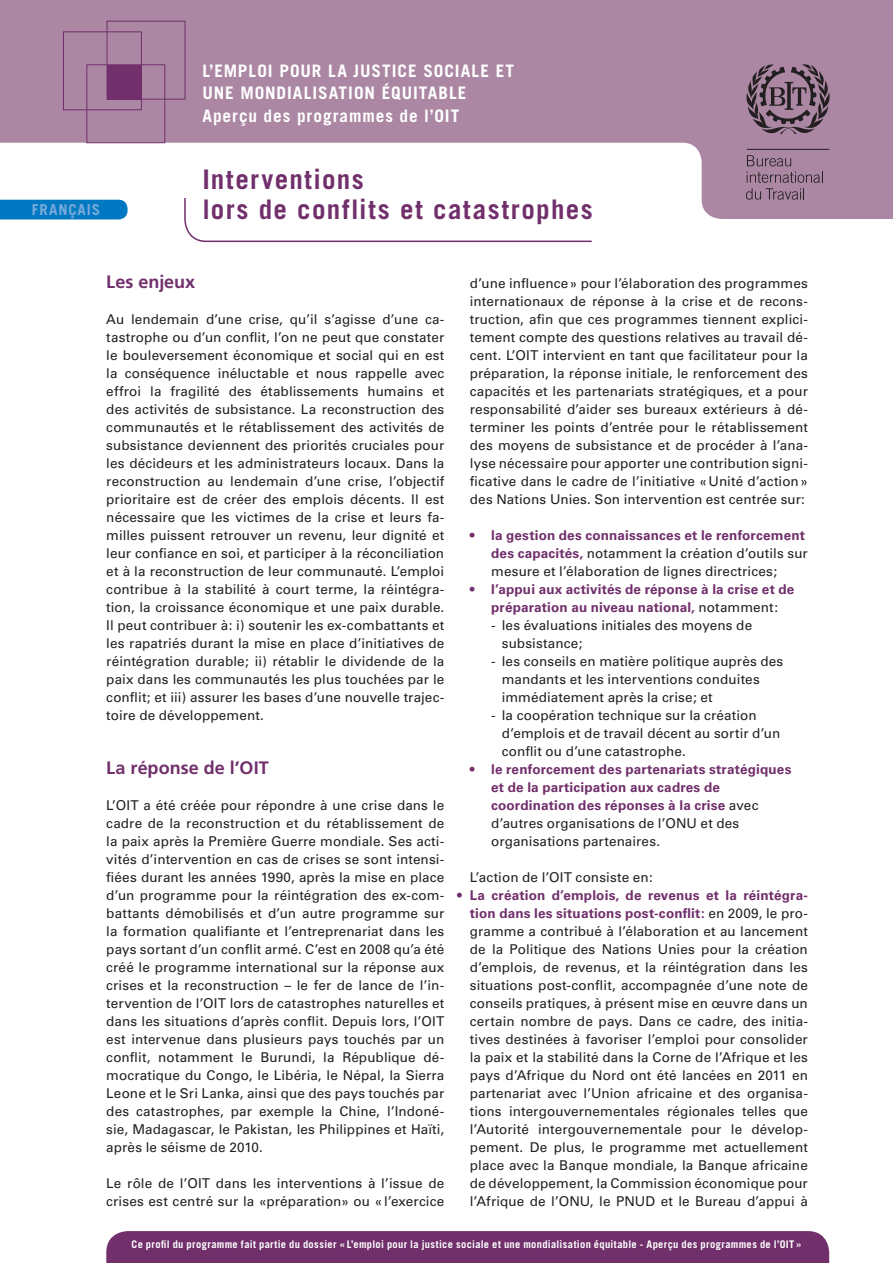
<style>
.page{position:relative;width:893px;height:1263px;background:#fff}
.page>*{position:absolute;margin:0;border:0;box-sizing:border-box;transform-origin:0 0}
.t1{font:700 27px "Trade Gothic";letter-spacing:.055em;color:#712f6b}
.body-english{font:700 18px "Frutiger";color:#712f6b}
.t2{font:700 17.25px "Trade Gothic";letter-spacing:.055em;color:#fff}
.t3{font:700 15px "Trade Gothic";letter-spacing:.065em;color:#7aabdb}
.body-english-2{font:13.5px/18px "Univers";letter-spacing:.005em;color:#231f20}
.body-english-3{font:700 13.5px/18px "Univers";letter-spacing:.015em;color:#712f6b;text-align:center}
.body-english-4{font:13.5px "Univers";color:#712f6b}
.body-english-5{font:700 10.5px "Trade Gothic";letter-spacing:.03em;color:#fff}
.s1{color:#712f6b}
.s2{font-weight:700;color:#712f6b}
.s3{font-weight:400}
.s4{font-weight:400;color:#231f20}
</style>
<div class="page">
<svg style="left:0;top:0;width:893px;height:219px;fill:#ab87a3"></svg>
<div style="left:107px;top:65px;width:34px;height:34px;background:#712f6b"></div>
<div style="left:107px;top:21px;width:78px;height:79px;border:1px solid #712f6b"></div>
<div style="left:63px;top:31px;width:79px;height:79px;border:1px solid #712f6b"></div>
<div style="left:86px;top:64px;width:79px;height:79px;border:1px solid #712f6b"></div>
<div style="left:106px;top:1231px;width:723px;height:32px;background:#712f6b"></div>
<div style="left:0;top:200px;width:128px;height:19px;background:#0079c2"></div>
<hr style="left:747px;top:149px;width:82px;height:1px;background:#231f20">
<svg style="left:746px;top:155px;width:77px;height:45px;background:#987891"></svg>
<svg style="left:746px;top:64px;width:84px;height:72px;background:#7f6579"></svg>
<svg style="left:183px;top:197px;width:410px;height:46px"></svg>
<p class="t3" style="left:32px;top:200px;width:70px">FRANÇAIS</p>
<p class="t2" style="left:202px;top:60px;width:313px">L’EMPLOI POUR LA JUSTICE SOCIALE ET</p>
<p class="t2" style="left:202px;top:83px;width:266px">UNE MONDIALISATION ÉQUITABLE</p>
<p class="t2" style="left:202px;top:105px;width:258px">Aperçu des programmes de l’OIT</p>
<p class="t1" style="left:202px;top:163px;width:163px">Interventions</p>
<p class="t1" style="left:202px;top:193px;width:392px">lors de conflits et catastrophes</p>
<p class="body-english" style="left:106px;top:271px;width:90px">Les enjeux</p>
<p class="body-english-2" style="left:106px;top:310px;width:340px;text-align:justify">Au lendemain d’une crise, qu’il s’agisse d’une ca&shy;tastrophe ou d’un conflit, l’on ne peut que constater le bouleversement économique et social qui en est la conséquence inéluctable et nous rappelle avec effroi la fragilité des établissements humains et des activités de subsistance. La reconstruction des communautés et le rétablissement des activités de subsistance deviennent des priorités cruciales pour les décideurs et les administrateurs locaux. Dans la reconstruction au lendemain d’une crise, l’objectif prioritaire est de créer des emplois décents. Il est nécessaire que les victimes de la crise et leurs fa&shy;milles puissent retrouver un revenu, leur dignité et leur confiance en soi, et participer à la réconciliation et à la reconstruction de leur communauté. L’emploi contribue à la stabilité à court terme, la réintégra&shy;tion, la croissance économique et une paix durable.<br>Il peut contribuer à: i) soutenir les ex-combattants et les rapatriés durant la mise en place d’initiatives de réintégration durable; ii) rétablir le dividende de la paix dans les communautés les plus touchées par le conflit; et iii) assurer les bases d’une nouvelle trajec&shy;toire de développement.</p>
<p class="body-english" style="left:106px;top:757px;width:164px">La réponse de l’OIT</p>
<p class="body-english-2" style="left:106px;top:796px;width:340px;text-align:justify">L’OIT a été créée pour répondre à une crise dans le cadre de la reconstruction et du rétablissement de la paix après la Première Guerre mondiale. Ses acti&shy;vités d’intervention en cas de crises se sont intensi&shy;fiées durant les années 1990, après la mise en place d’un programme pour la réintégration des ex-com&shy;battants démobilisés et d’un autre programme sur la formation qualifiante et l’entreprenariat dans les pays sortant d’un conflit armé. C’est en 2008 qu’a été créé le programme international sur la réponse aux crises et la reconstruction – le fer de lance de l’in&shy;tervention de l’OIT lors de catastrophes naturelles et dans les situations d’après conflit. Depuis lors, l’OIT est intervenue dans plusieurs pays touchés par un conflit, notamment le Burundi, la République dé&shy;mocratique du Congo, le Libéria, le Népal, la Sierra Leone et le Sri Lanka, ainsi que des pays touchés par des catastrophes, par exemple la Chine, l’Indoné&shy;sie, Madagascar, le Pakistan, les Philippines et Haïti, après le séisme de 2010.</p>
<p class="body-english-2" style="left:106px;top:1174px;width:340px">Le rôle de l’OIT dans les interventions à l’issue de crises est centré sur la «préparation» ou «l’exercice</p>
<p class="body-english-2" style="left:470px;top:274px;width:340px;text-align:justify">d’une influence» pour l’élaboration des programmes internationaux de réponse à la crise et de recons&shy;truction, afin que ces programmes tiennent explici&shy;tement compte des questions relatives au travail dé&shy;cent. L’OIT intervient en tant que facilitateur pour la préparation, la réponse initiale, le renforcement des capacités et les partenariats stratégiques, et a pour responsabilité d’aider ses bureaux extérieurs à dé&shy;terminer les points d’entrée pour le rétablissement des moyens de subsistance et de procéder à l’ana&shy;lyse nécessaire pour apporter une contribution signi&shy;ficative dans le cadre de l’initiative «Unité d’action» des Nations Unies. Son intervention est centrée sur:</p>
<p class="body-english-2" style="left:491px;top:526px;width:318px;text-indent:-21px"><span class="s1">•</span> <span class="s2">la gestion des connaissances et le renforcement des capacités,</span> notamment la création d’outils sur mesure et l’élaboration de lignes directrices;</p>
<p class="body-english-3" style="left:470px;top:580px;width:326px"><span class="s3">•</span> l’appui aux activités de réponse à la crise et de préparation au niveau national, <span class="s4">notamment:</span></p>
<p class="body-english-2" style="left:502px;top:616px;width:252px;text-indent:-11px">- les évaluations initiales des moyens de subsistance;</p>
<p class="body-english-2" style="left:502px;top:652px;width:283px;text-indent:-11px">- les conseils en matière politique auprès des mandants et les interventions conduites immédiatement après la crise; et</p>
<p class="body-english-2" style="left:502px;top:706px;width:280px;text-indent:-11px">- la coopération technique sur la création d’emplois et de travail décent au sortir d’un conflit ou d’une catastrophe.</p>
<p class="body-english-3" style="left:491px;top:760px;width:302px;text-align:left;text-indent:-21px"><span class="s3">•</span> le renforcement des partenariats stratégiques et de la participation aux cadres de coordination des réponses à la crise <span class="s4">avec d’autres organisations de l’ONU et des organisations partenaires.</span></p>
<p class="body-english-2" style="left:470px;top:868px;width:185px">L’action de l’OIT consiste en:</p>
<p class="body-english-2" style="left:470px;top:886px;width:340px;text-align:justify"><span class="s2">La création d’emplois, de revenus et la réintégra&shy;tion dans les situations post-conflit:</span> en 2009, le pro&shy;gramme a contribué à l’élaboration et au lancement de la Politique des Nations Unies pour la création d’emplois, de revenus, et la réintégration dans les situations post-conflit, accompagnée d’une note de conseils pratiques, à présent mise en œuvre dans un certain nombre de pays. Dans ce cadre, des initia&shy;tives destinées à favoriser l’emploi pour consolider la paix et la stabilité dans la Corne de l’Afrique et les pays d’Afrique du Nord ont été lancées en 2011 en partenariat avec l’Union africaine et des organisa&shy;tions intergouvernementales régionales telles que l’Autorité intergouvernementale pour le dévelop&shy;pement. De plus, le programme met actuellement place avec la Banque mondiale, la Banque africaine de développement, la Commission économique pour l’Afrique de l’ONU, le PNUD et le Bureau d’appui à</p>
<p class="body-english-4" style="left:457px;top:887px;width:6px">•</p>
<p class="body-english-5" style="left:132px;top:1237px;width:672px">Ce profil du programme fait partie du dossier « L’emploi pour la justice sociale et une mondialisation équitable - Aperçu des programmes de l’OIT »</p>
</div>
